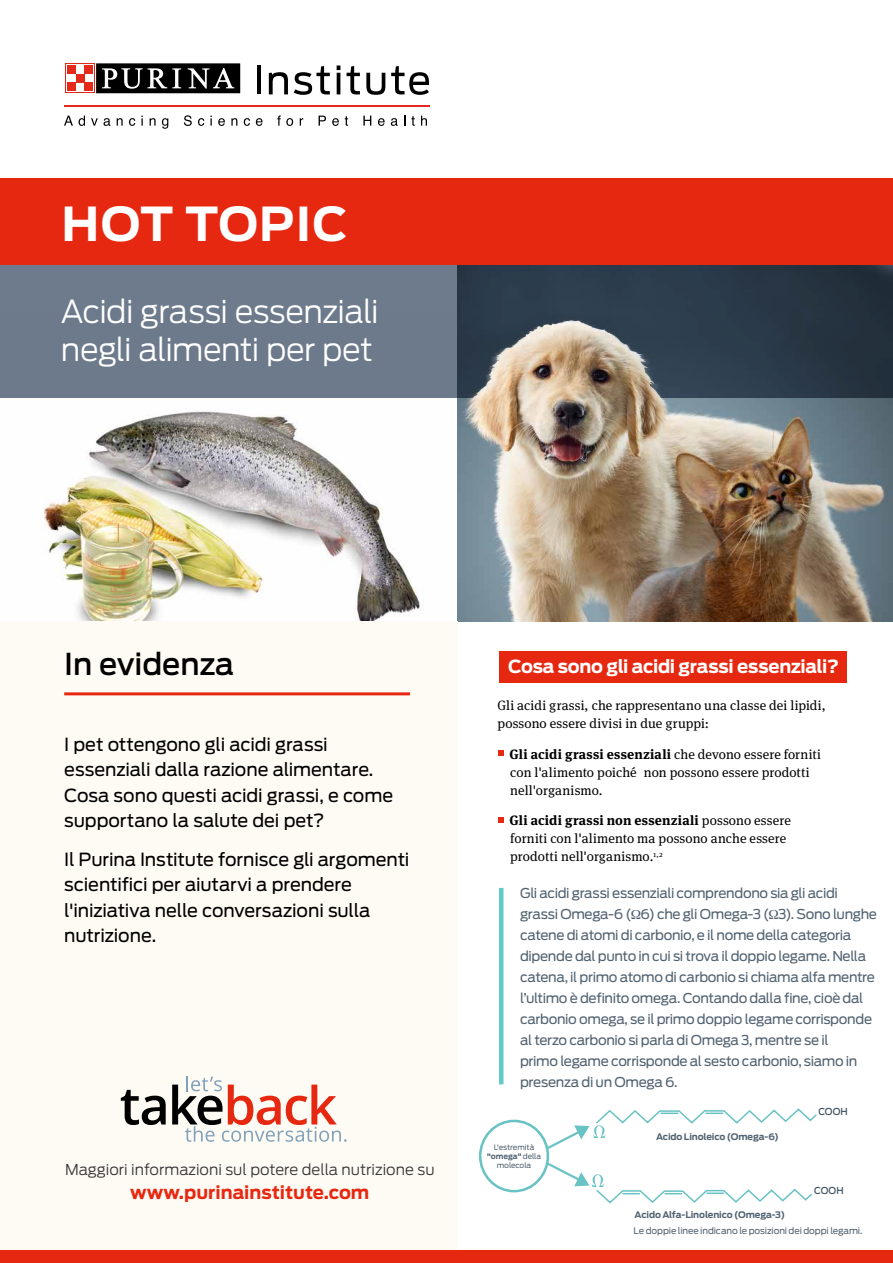
<style>
.page{position:relative;width:893px;height:1263px;background:#fff}
.page>*{position:absolute;margin:0;border:0;box-sizing:border-box;transform-origin:0 0}
.t1{font:700 46.5px "Antenna";letter-spacing:.025em;color:#fff}
.t2{font:300 31.5px/37.5px "Antenna";letter-spacing:-.02em;color:#fff}
.t3{font:500 30px "Antenna";color:#000}
.t4{font:18px/25.5px "Antenna";letter-spacing:-.005em;color:#000}
.t5{font:700 18px "Antenna";letter-spacing:-.02em;color:#fff}
.t6{font:700 18px "Antenna";color:#e72810}
.t7{font:300 15px "Antenna";color:#373437}
.t8{font:13.5px/21px "Antenna";letter-spacing:-.025em;color:#526372}
.t9{font:13.5px/18px "Meta Serif Pro";letter-spacing:.01em;color:#000}
.t10{font:500 9.45px "Antenna";color:#425464;scale:.96 1}
.t11{font:700 9px "Antenna";letter-spacing:-.01em;color:#526372}
.t12{font:9px "Antenna";letter-spacing:-.015em;color:#526372}
.t13{font:7.5px/9px "Antenna";letter-spacing:-.01em;color:#526372;text-align:center}
.s1{font-weight:700}
</style>
<div class="page">
<img style="left:44px;top:411px;width:380px;height:210px">
<img style="left:457px;top:398px;width:436px;height:223px">
<div style="left:0;top:621px;width:457px;height:642px;background:#fefbf4"></div>
<svg style="left:121px;top:1090px;width:45px;height:35px"></svg>
<svg style="left:172px;top:1076px;width:174px;height:66px"></svg>
<svg style="left:0;top:265px;width:893px;height:133px;background:#566270"></svg>
<div style="left:499px;top:651px;width:348px;height:31px;background:#e72810"></div>
<div style="left:0;top:179px;width:893px;height:86px;background:#e72810"></div>
<hr style="left:64px;top:105px;width:365px;height:1px;background:#e52a1b">
<hr style="left:257px;top:65px;width:3px;height:29px;background:#000">
<svg style="left:269px;top:72px;width:19px;height:22px"></svg>
<svg style="left:294px;top:66px;width:36px;height:29px"></svg>
<hr style="left:337px;top:73px;width:3px;height:21px;background:#000">
<svg style="left:337px;top:65px;width:3px;height:5px"></svg>
<svg style="left:347px;top:66px;width:13px;height:28px"></svg>
<svg style="left:366px;top:73px;width:19px;height:22px"></svg>
<svg style="left:391px;top:66px;width:38px;height:29px"></svg>
<svg style="left:64px;top:116px;width:9px;height:10px"></svg>
<svg style="left:79px;top:116px;width:6px;height:10px"></svg>
<svg style="left:91px;top:118px;width:7px;height:8px"></svg>
<svg style="left:104px;top:118px;width:6px;height:8px"></svg>
<svg style="left:117px;top:118px;width:6px;height:8px"></svg>
<svg style="left:129px;top:118px;width:6px;height:8px"></svg>
<svg style="left:141px;top:116px;width:2px;height:10px"></svg>
<svg style="left:150px;top:118px;width:6px;height:8px"></svg>
<svg style="left:162px;top:118px;width:6px;height:11px"></svg>
<svg style="left:184px;top:115px;width:8px;height:11px"></svg>
<svg style="left:198px;top:118px;width:6px;height:8px"></svg>
<svg style="left:210px;top:116px;width:2px;height:10px"></svg>
<svg style="left:218px;top:118px;width:7px;height:8px"></svg>
<svg style="left:231px;top:118px;width:6px;height:8px"></svg>
<svg style="left:244px;top:118px;width:6px;height:8px"></svg>
<svg style="left:256px;top:118px;width:6px;height:8px"></svg>
<svg style="left:277px;top:115px;width:16px;height:11px"></svg>
<svg style="left:300px;top:118px;width:3px;height:8px"></svg>
<svg style="left:319px;top:116px;width:7px;height:10px"></svg>
<svg style="left:332px;top:118px;width:7px;height:8px"></svg>
<svg style="left:345px;top:116px;width:3px;height:10px"></svg>
<svg style="left:363px;top:116px;width:8px;height:10px"></svg>
<svg style="left:378px;top:118px;width:7px;height:8px"></svg>
<svg style="left:391px;top:118px;width:7px;height:8px"></svg>
<svg style="left:411px;top:116px;width:4px;height:10px"></svg>
<svg style="left:421px;top:116px;width:6px;height:10px"></svg>
<svg style="left:96px;top:63px;width:145px;height:31px"></svg>
<div style="left:65px;top:63px;width:30px;height:30px;background:#e52a1b"></div>
<div style="left:96px;top:63px;width:144px;height:30px;background:#000"></div>
<svg style="left:102px;top:68px;width:79px;height:21px"></svg>
<svg style="left:188px;top:68px;width:46px;height:21px"></svg>
<div style="left:66px;top:64px;width:28px;height:28px;background:#fff"></div>
<div style="left:67px;top:83px;width:9px;height:8px;background:#e52a1b"></div>
<div style="left:84px;top:83px;width:9px;height:8px;background:#e52a1b"></div>
<div style="left:76px;top:74px;width:8px;height:9px;background:#e52a1b"></div>
<div style="left:67px;top:66px;width:9px;height:8px;background:#e52a1b"></div>
<div style="left:84px;top:66px;width:9px;height:8px;background:#e52a1b"></div>
<svg style="left:498px;top:750px;width:5px;height:6px"></svg>
<svg style="left:498px;top:817px;width:5px;height:6px"></svg>
<hr style="left:499px;top:888px;width:4px;height:196px;background:#62cbc9">
<img style="left:489px;top:320px;width:81px;height:57px">
<hr style="left:64px;top:692px;width:346px;height:3px;background:#e72810">
<div style="left:0;top:1251px;width:893px;height:12px;background:#e72810"></div>
<svg style="left:542px;top:1162px;width:270px;height:42px"></svg>
<svg style="left:542px;top:1108px;width:275px;height:42px"></svg>
<div style="left:480px;top:1121px;width:68px;height:70px;background:#fff;border-radius:50%"></div>
<div style="left:479px;top:1120px;width:70px;height:72px;border:3px solid #69c2c3;border-radius:50%"></div>
<h1 class="t1" style="left:62px;top:196px;width:288px">HOT TOPIC</h1>
<h2 class="t2" style="left:61px;top:293px;width:319px">Acidi grassi essenziali negli alimenti per pet</h2>
<h3 class="t3" style="left:64px;top:646px;width:171px">In evidenza</h3>
<h3 class="t4" style="left:64px;top:731px;width:330px">I pet ottengono gli acidi grassi essenziali dalla razione alimentare.<br>Cosa sono questi acidi grassi, e come supportano la salute dei pet?</h3>
<h3 class="t4" style="left:64px;top:846px;width:347px">Il Purina Institute fornisce gli argomenti scientifici per aiutarvi a prendere l'iniziativa nelle conversazioni sulla nutrizione.</h3>
<p class="t7" style="left:65px;top:1161px;width:371px">Maggiori informazioni sul potere della nutrizione su</p>
<h3 class="t6" style="left:130px;top:1182px;width:241px">www.purinainstitute.com</h3>
<h3 class="t5" style="left:508px;top:656px;width:332px">Cosa sono gli acidi grassi essenziali?</h3>
<p class="t9" style="left:497px;top:695px;width:330px">Gli acidi grassi, che rappresentano una classe dei lipidi, possono essere divisi in due gruppi:</p>
<p class="t9" style="left:509px;top:744px;width:313px"><span class="s1">Gli acidi grassi essenziali</span> che devono essere forniti con l'alimento poiché non possono essere prodotti nell'organismo.</p>
<p class="t9" style="left:509px;top:811px;width:283px"><span class="s1">Gli acidi grassi non essenziali</span> possono essere forniti con l'alimento ma possono anche essere prodotti nell'organismo.<sup>1,2</sup></p>
<p class="t8" style="left:520px;top:882px;width:358px">Gli acidi grassi essenziali comprendono sia gli acidi grassi Omega-6 ( 6) che gli Omega-3 ( 3). Sono lunghe catene di atomi di carbonio, e il nome della categoria dipende dal punto in cui si trova il doppio legame. Nella catena, il primo atomo di carbonio si chiama alfa mentre l’ultimo è definito omega. Contando dalla fine, cioè dal carbonio omega, se il primo doppio legame corrisponde al terzo carbonio si parla di Omega 3, mentre se il<br>primo legame corrisponde al sesto carbonio, siamo in presenza di un Omega 6.</p>
<p class="t13" style="left:487px;top:1143px;width:56px">L'estremità <span class="s1">"omega"</span> della molecola</p>
<p class="t11" style="left:656px;top:1131px;width:124px">Acido Linoleico (Omega-6)</p>
<p class="t11" style="left:635px;top:1209px;width:152px">Acido Alfa-Linolenico (Omega-3)</p>
<p class="t10" style="left:818px;top:1106px;width:32px">COOH</p>
<p class="t10" style="left:814px;top:1185px;width:32px">COOH</p>
<p class="t12" style="left:634px;top:1226px;width:230px">Le doppie linee indicano le posizioni dei doppi legami.</p>
</div>
